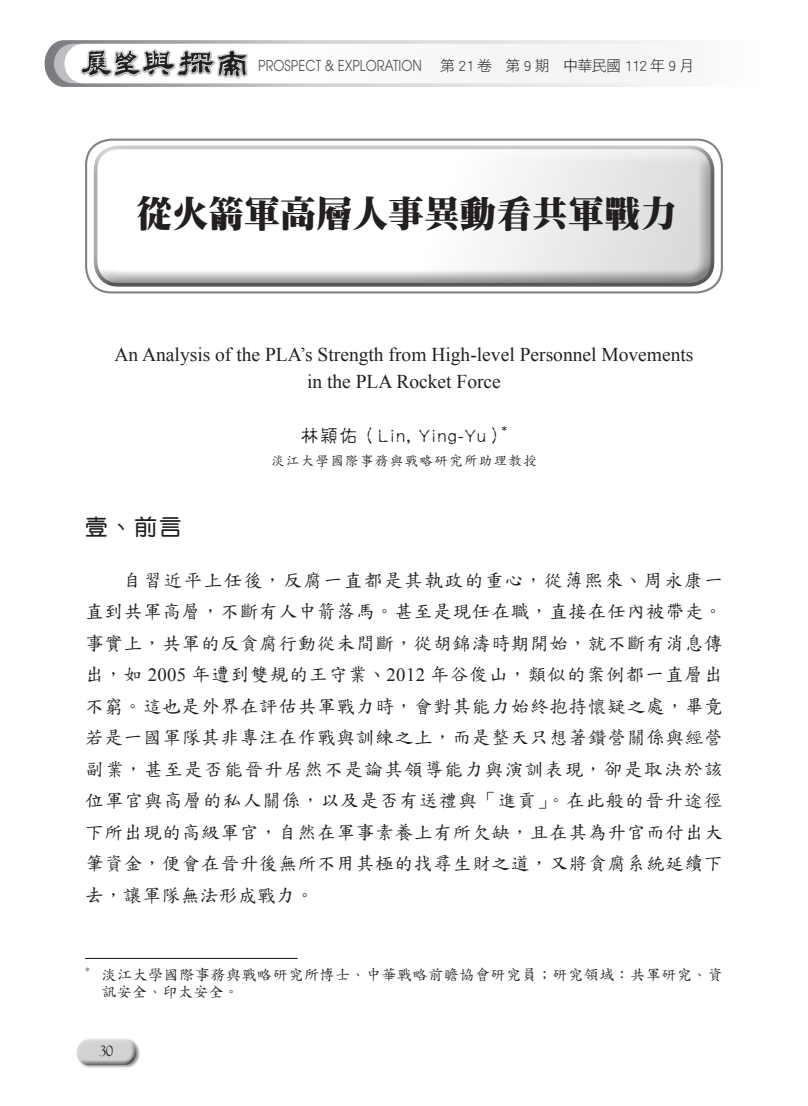
<style>
.page{position:relative;width:808px;height:1106px;background:#fff}
.page>*{position:absolute;margin:0;border:0;box-sizing:border-box;transform-origin:0 0}
.t1{font:900 36px "Inn Ming";color:#231f20}
.t2{font:22.5px "DF Yuan Std W7";color:#231f20}
.t3{font:19.5px/27px "Times New Roman";color:#231f20;text-align:center}
.t4{font:18.75px/31.5px "DF Biao Kai Shu Std W5";letter-spacing:.03em;color:#231f20;text-align:justify}
.t5{font:18px "DF Gu Yin Std W5";letter-spacing:.075em;color:#231f20}
.t6{font:15px/17.2px "DF Kai Shu Std W5";letter-spacing:.04em;color:#231f20}
.t7{font:100 15px "Avant Garde";color:#57585a}
.t8{font:15px "Gilde";color:#231f20}
.t9{font:500 13.5px "Zen Kai";letter-spacing:.1em;color:#231f20}
.s1{font-family:"DF Hei Std W3";font-weight:400;color:#231f20}
.s2{font-family:"Times New Roman"}
</style>
<div class="page">
<svg style="left:45px;top:40px;width:625px;height:47px"></svg>
<div style="left:76px;top:1038px;width:64px;height:30px;background:#231f20;opacity:.5"></div>
<div style="left:76px;top:1039px;width:61px;height:28px;background:#231f20;opacity:.75"></div>
<img style="left:77px;top:46px;width:173px;height:33px">
<hr style="left:85px;top:958px;width:213px;height:1px;background:#231f20">
<div style="left:85px;top:139px;width:638px;height:154px;border:2px solid #808285;border-radius:26px"></div>
<div style="left:91px;top:144px;width:624px;height:127px;background:#fff;opacity:.68"></div>
<div style="left:91px;top:150px;width:624px;height:138px;background:#231f20;opacity:.46"></div>
<p class="t7" style="left:258px;top:56px;width:438px">PROSPECT &amp; EXPLORATION <span class="s1">第 21 卷　第 9 期　中華民國 112 年 9 月</span></p>
<h1 class="t1" style="left:136px;top:194px;width:542px">從火箭軍高層人事異動看共軍戰力</h1>
<p class="t3" style="left:114px;top:341px;width:581px">An Analysis of the PLA’s Strength from High-level Personnel Movements in the PLA Rocket Force</p>
<p class="t5" style="left:301px;top:426px;width:208px">林穎佑（Lin, Ying-Yu）<sup>*</sup></p>
<p class="t9" style="left:271px;top:453px;width:267px">淡江大學國際事務與戰略研究所助理教授</p>
<p class="t2" style="left:85px;top:515px;width:98px">壹、前言</p>
<p class="t4" style="left:85px;top:564px;width:639px;text-indent:38px">自習近平上任後，反腐一直都是其執政的重心，從薄熙來、周永康一直到共軍高層，不斷有人中箭落馬。甚至是現任在職，直接在任內被帶走。事實上，共軍的反貪腐行動從未間斷，從胡錦濤時期開始，就不斷有消息傳出，如 <span class="s2">2005</span> 年遭到雙規的王守業、<span class="s2">2012</span> 年谷俊山，類似的案例都一直層出不窮。這也是外界在評估共軍戰力時，會對其能力始終抱持懷疑之處，畢竟若是一國軍隊其非專注在作戰與訓練之上，而是整天只想著鑽營關係與經營副業，甚至是否能晉升居然不是論其領導能力與演訓表現，卻是取決於該位軍官與高層的私人關係，以及是否有送禮與「進貢」。在此般的晉升途徑下所出現的高級軍官，自然在軍事素養上有所欠缺，且在其為升官而付出大筆資金，便會在晉升後無所不用其極的找尋生財之道，又將貪腐系統延續下去，讓軍隊無法形成戰力。</p>
<p class="t6" style="left:102px;top:965px;width:623px;text-indent:-17px"><sup>*</sup> 淡江大學國際事務與戰略研究所博士、中華戰略前瞻協會研究員；研究領域：共軍研究、資訊安全、印太安全。</p>
<p class="t8" style="left:99px;top:1041px;width:15px">30</p>
</div>
